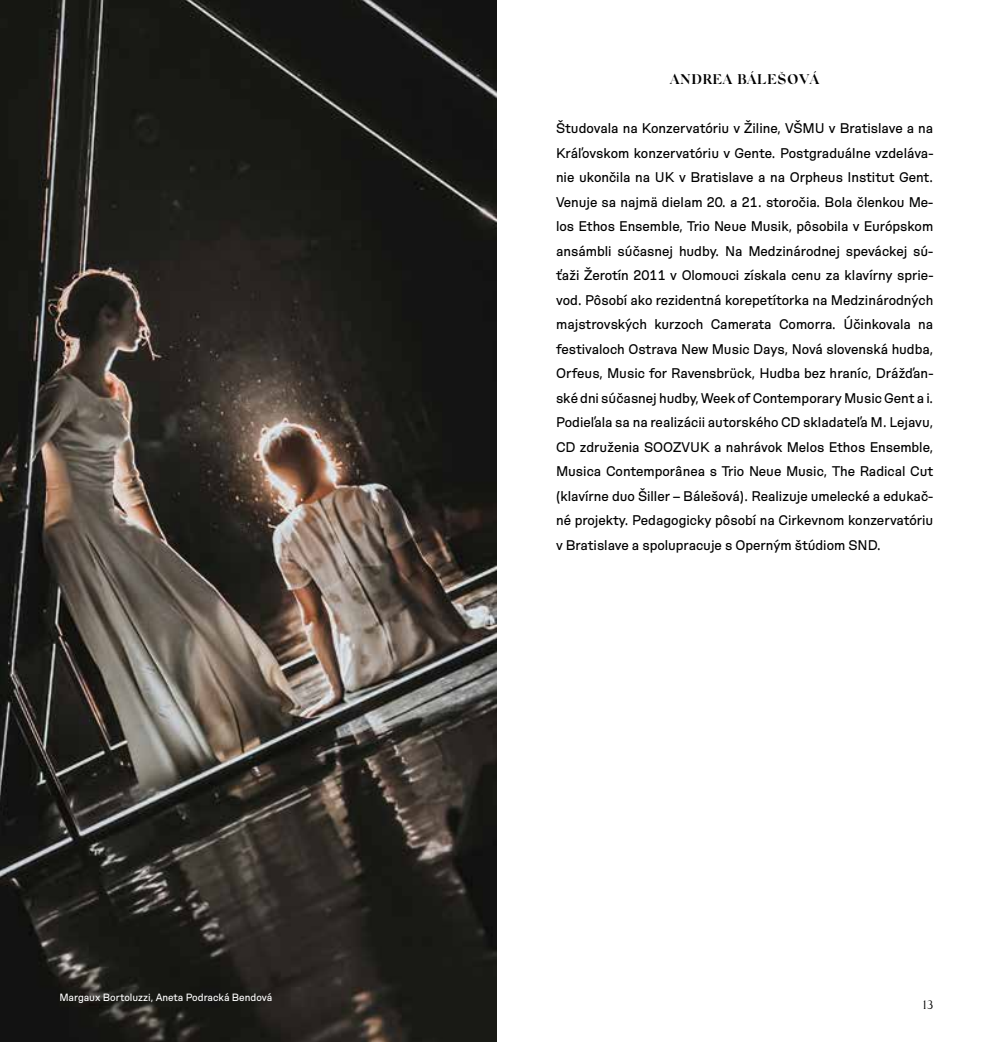
<style>
.page{position:relative;width:993px;height:1042px;background:#fff}
.page>*{position:absolute;margin:0;border:0;box-sizing:border-box;transform-origin:0 0}
.t1{font:14px/24.5px "Hope Sans";color:#000;text-align:justify}
.t2{font:600 14px "Silk Serif";letter-spacing:.04em;color:#000}
.t3{font:12.25px "Silk Serif";color:#000}
.t4{font:10.5px "Hope Sans";color:#fff}
</style>
<div class="page">
<img style="left:0;top:0;width:496px;height:1042px">
<p class="t4" style="left:60px;top:991px;width:211px">Margaux Bortoluzzi, Aneta Podracká Bendová</p>
<p class="t2" style="left:670px;top:71px;width:150px">ANDREA BÁLEŠOVÁ</p>
<p class="t1" style="left:556px;top:116px;width:379px">Študovala na Konzervatóriu v Žiline, VŠMU v Bratislave a na Kráľovskom konzervatóriu v Gente. Postgraduálne vzdeláva‑ nie ukončila na UK v Bratislave a na Orpheus Institut Gent.<br>Venuje sa najmä dielam 20. a 21. storočia. Bola členkou Me‑ los Ethos Ensemble, Trio Neue Musik, pôsobila v Európskom ansámbli súčasnej hudby. Na Medzinárodnej speváckej sú‑ ťaži Žerotín 2011 v Olomouci získala cenu za klavírny sprie‑ vod. Pôsobí ako rezidentná korepetítorka na Medzinárodných majstrovských kurzoch Camerata Comorra. Účinkovala na festivaloch Ostrava New Music Days, Nová slovenská hudba, Orfeus, Music for Ravensbrück, Hudba bez hraníc, Drážďan‑ ské dni súčasnej hudby, Week of Contemporary Music Gent a i.<br>Podieľala sa na realizácii autorského CD skladateľa M. Lejavu, CD združenia SOOZVUK a nahrávok Melos Ethos Ensemble, Musica Contemporânea s Trio Neue Music, The Radical Cut (klavírne duo Šiller – Bálešová). Realizuje umelecké a edukač‑ né projekty. Pedagogicky pôsobí na Cirkevnom konzervatóriu v Bratislave a spolupracuje s Operným štúdiom SND.</p>
<p class="t3" style="left:922px;top:998px;width:12px">13</p>
</div>
